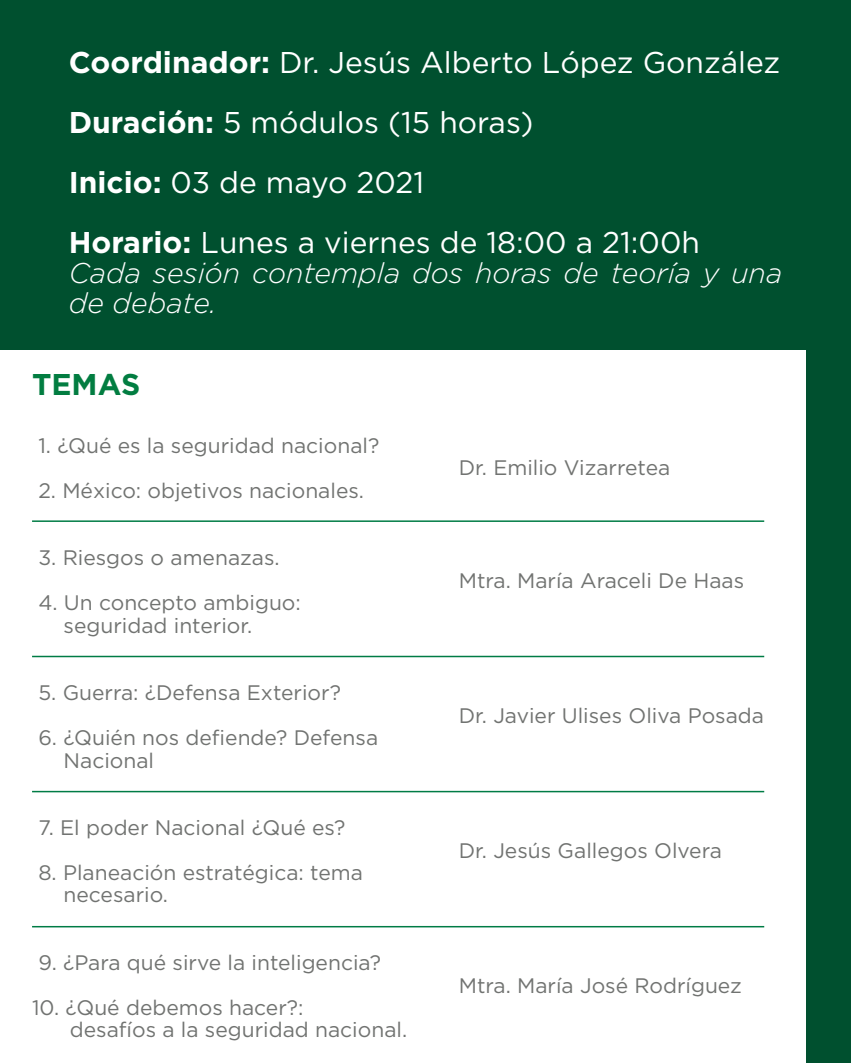
<style>
.page{position:relative;width:851px;height:1063px;background:#fff}
.page>*{position:absolute;margin:0;border:0;box-sizing:border-box;transform-origin:0 0}
.t1{font:30px/60px "Gotham Pro";color:#fff}
.t2{font:700 30px "Gotham Pro";color:#027d41}
.t3{font:italic 300 28.5px/30px "Gotham Pro";color:#fff}
.t4{font:21px/22.5px "Gotham Pro";color:#717371}
.s1{font-weight:700}
</style>
<div class="page">
<div style="left:0;top:0;width:850px;height:1063px;background:#00502f"></div>
<div style="left:0;top:351px;width:805px;height:712px;background:#fff"></div>
<hr style="left:32px;top:520px;width:732px;height:2px;background:#007c45">
<hr style="left:32px;top:656px;width:732px;height:1px;background:#007c45">
<hr style="left:32px;top:791px;width:732px;height:1px;background:#007c45">
<hr style="left:32px;top:926px;width:732px;height:1px;background:#007c45">
<h1 class="t1" style="left:69px;top:32px;width:712px"><span class="s1">Coordinador:</span> Dr. Jesús Alberto López González <span class="s1">Duración:</span> 5 módulos (15 horas)<br><span class="s1">Inicio:</span> 03 de mayo 2021<br><span class="s1">Horario:</span> Lunes a viernes de 18:00 a 21:00h</h1>
<h2 class="t3" style="left:69px;top:258px;width:715px">Cada sesión contempla dos horas de teoría y una de debate.</h2>
<h1 class="t2" style="left:32px;top:367px;width:110px">TEMAS</h1>
<p class="t4" style="left:38px;top:434px;width:342px">1. ¿Qué es la seguridad nacional?</p>
<p class="t4" style="left:38px;top:479px;width:327px">2. México: objetivos nacionales.</p>
<p class="t4" style="left:38px;top:546px;width:243px">3. Riesgos o amenazas.</p>
<p class="t4" style="left:64px;top:591px;width:239px;text-indent:-25px">4. Un concepto ambiguo: seguridad interior.</p>
<p class="t4" style="left:38px;top:681px;width:304px">5. Guerra: ¿Defensa Exterior?</p>
<p class="t4" style="left:64px;top:726px;width:316px;text-indent:-25px">6. ¿Quién nos defiende? Defensa<br>Nacional</p>
<p class="t4" style="left:38px;top:816px;width:308px">7. El poder Nacional ¿Qué es?</p>
<p class="t4" style="left:64px;top:861px;width:301px;text-indent:-25px">8. Planeación estratégica: tema necesario.</p>
<p class="t4" style="left:38px;top:951px;width:344px">9. ¿Para qué sirve la inteligencia?</p>
<p class="t4" style="left:70px;top:996px;width:339px;text-indent:-38px">10. ¿Qué debemos hacer?:<br>desafíos a la seguridad nacional.</p>
<p class="t4" style="left:459px;top:456px;width:213px">Dr. Emilio Vizarretea</p>
<p class="t4" style="left:459px;top:569px;width:287px">Mtra. María Araceli De Haas</p>
<p class="t4" style="left:459px;top:704px;width:307px">Dr. Javier Ulises Oliva Posada</p>
<p class="t4" style="left:459px;top:839px;width:264px">Dr. Jesús Gallegos Olvera</p>
<p class="t4" style="left:459px;top:974px;width:284px">Mtra. María José Rodríguez</p>
</div>
